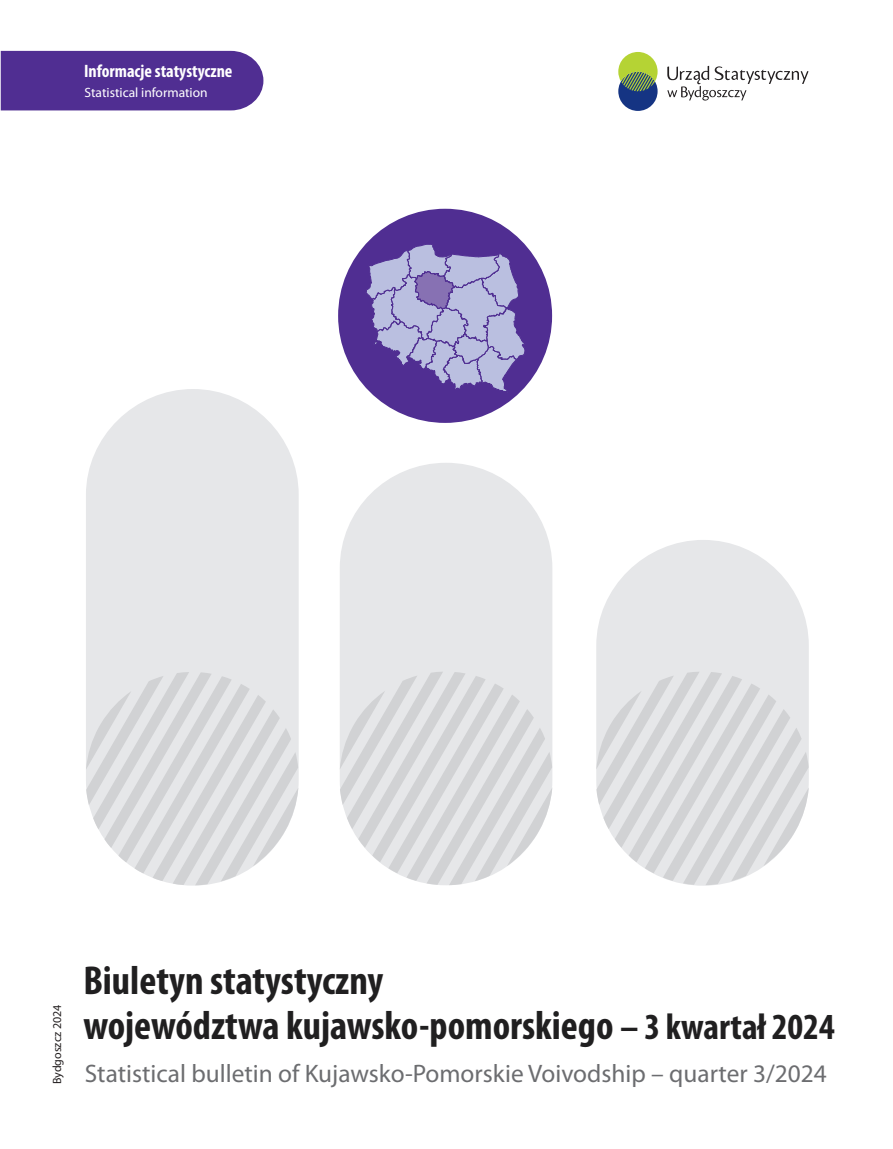
<style>
.page{position:relative;width:893px;height:1149px;background:#fff}
.page>*{position:absolute;margin:0;border:0;box-sizing:border-box;transform-origin:0 0}
.t1{font:700 condensed 40.5px/45px "Myriad Pro";color:#201f20}
.t2{font:25.35px "Myriad Pro";color:#6c6d70}
.t3{font:700 condensed 18px "Myriad Pro";color:#fff}
.t4{font:13.5px "Myriad Pro";color:#fff}
.t5{font:12px "Myriad Pro";color:#231f20}
.s1{font-size:36.9px}
</style>
<div class="page">
<div style="left:2px;top:51px;width:262px;height:59px;background:#502e92"></div>
<div style="left:86px;top:389px;width:213px;height:496px;background:#e6e7e9;border-radius:106px"></div>
<svg style="left:86px;top:672px;width:212px;height:213px"></svg>
<div style="left:596px;top:539px;width:213px;height:346px;background:#e6e7e9;border-radius:106px"></div>
<div style="left:340px;top:462px;width:212px;height:423px;background:#e6e7e9;border-radius:106px"></div>
<svg style="left:340px;top:672px;width:212px;height:212px"></svg>
<svg style="left:596px;top:672px;width:213px;height:212px"></svg>
<div style="left:338px;top:209px;width:214px;height:214px;background:#502e92;border-radius:50%"></div>
<svg style="left:365px;top:243px;width:161px;height:150px"></svg>
<svg style="left:667px;top:66px;width:141px;height:34px"></svg>
<div style="left:618px;top:72px;width:40px;height:39px;background:#153483;border-radius:50%"></div>
<svg style="left:618px;top:52px;width:40px;height:39px"></svg>
<p class="t3" style="left:84px;top:64px;width:150px">Informacje statystyczne</p>
<p class="t4" style="left:84px;top:87px;width:125px">Statistical information</p>
<p class="t5" style="left:52px;top:1084px;width:81px;rotate:-90deg">Bydgoszcz 2024</p>
<p class="t1" style="left:83px;top:961px;width:753px">Biuletyn statystyczny<br>województwa kujawsko-pomorskiego <span class="s1">– 3 kwartał 2024</span></p>
<p class="t2" style="left:85px;top:1062px;width:743px">Statistical bulletin of Kujawsko-Pomorskie Voivodship – quarter 3/2024</p>
</div>
